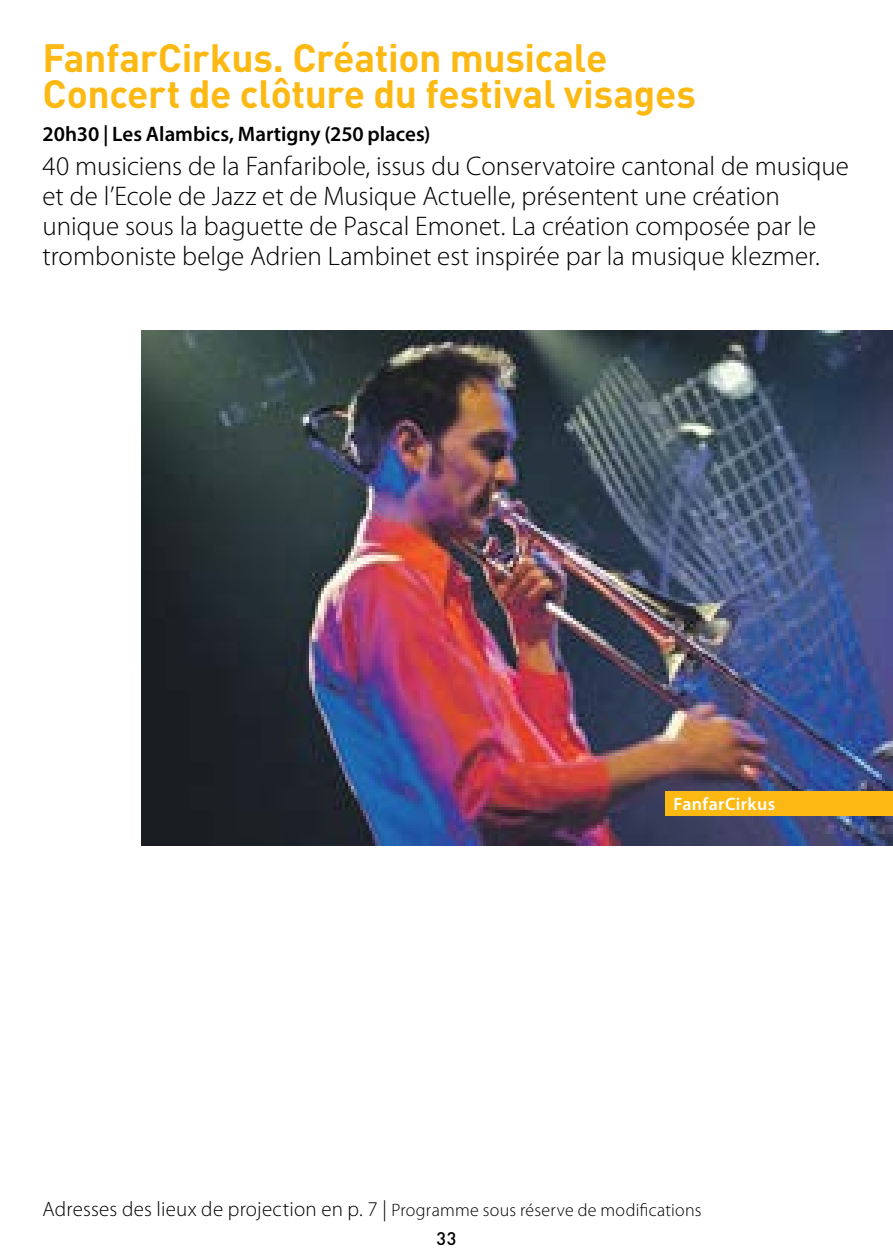
<style>
.page{position:relative;width:893px;height:1259px;background:#fff}
.page>*{position:absolute;margin:0;border:0;box-sizing:border-box;transform-origin:0 0}
.t1{font:700 39px/36px "DIN Pro";letter-spacing:-.01em;color:#fdb913}
.t2{font:300 27px/30px "Myriad Pro";color:#000}
.t3{font:600 21px "Myriad Pro";color:#000}
.t4{font:300 18px "Myriad Pro";letter-spacing:.015em;color:#000}
.t5{font:600 18px "Myriad Pro";letter-spacing:.02em;color:#fff}
.t6{font:500 18px "DIN Pro";color:#000}
.s1{font-size:21px}
</style>
<div class="page">
<img style="left:142px;top:331px;width:751px;height:514px">
<div style="left:665px;top:791px;width:228px;height:24px;background:#fdb913"></div>
<h1 class="t1" style="left:43px;top:39px;width:655px">FanfarCirkus. Création musicale<br>Concert de clôture du festival visages</h1>
<p class="t3" style="left:43px;top:120px;width:389px">20h30 | Les Alambics, Martigny (250 places)</p>
<p class="t2" style="left:43px;top:151px;width:808px">40 musiciens de la Fanfaribole, issus du Conservatoire cantonal de musique et de l’Ecole de Jazz et de Musique Actuelle, présentent une création unique sous la baguette de Pascal Emonet. La création composée par le tromboniste belge Adrien Lambinet est inspirée par la musique klezmer.</p>
<p class="t5" style="left:674px;top:792px;width:103px">FanfarCirkus</p>
<p class="t4" style="left:43px;top:1199px;width:661px"><span class="s1">Adresses des lieux de projection en p. 7 |</span> Programme sous réserve de modifications</p>
<p class="t6" style="left:436px;top:1225px;width:22px">33</p>
</div>
